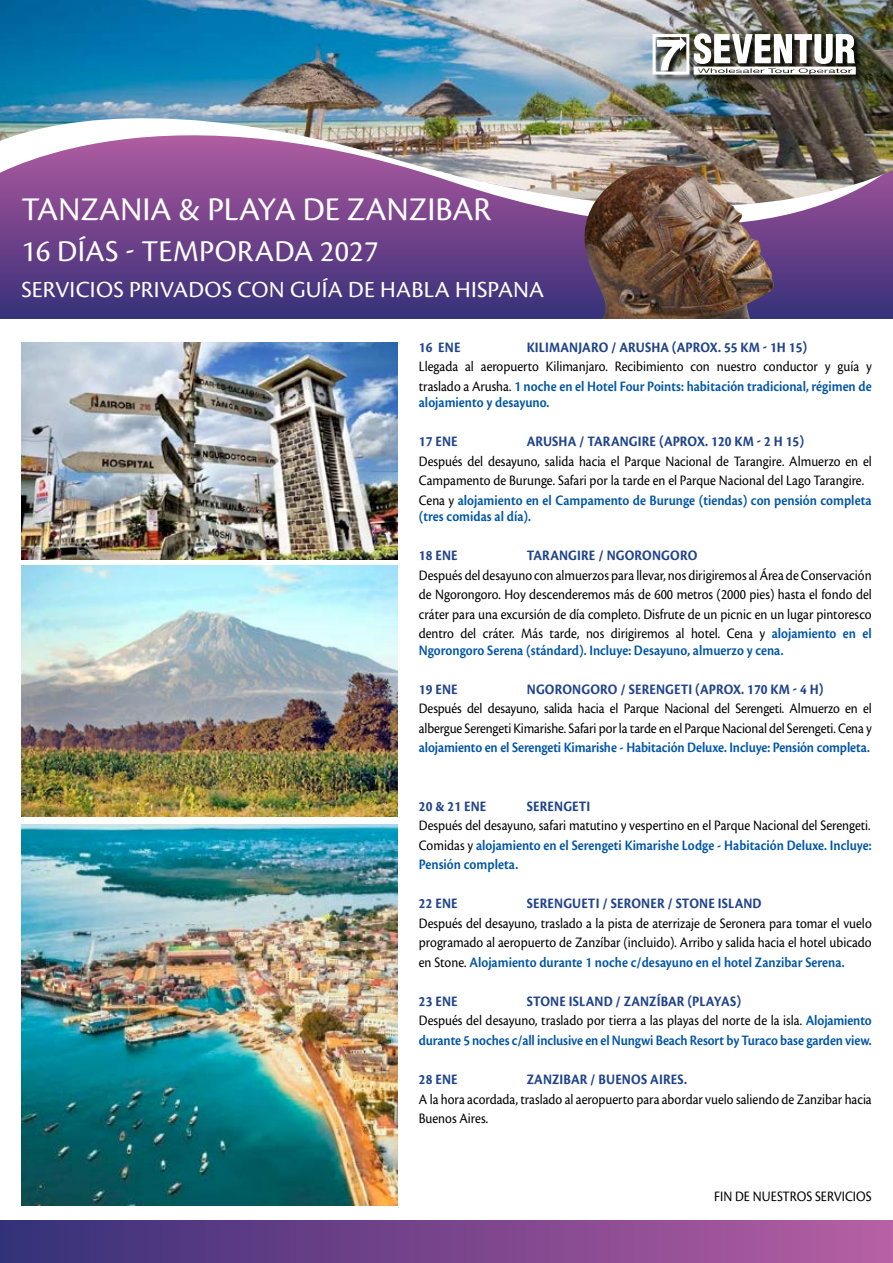
<style>
.page{position:relative;width:893px;height:1263px;background:#fff}
.page>*{position:absolute;margin:0;border:0;box-sizing:border-box;transform-origin:0 0}
.t1{font:34.5px "Cronos Pro";color:#fff}
.t2{font:31.5px "Cronos Pro";letter-spacing:.01em;color:#fff}
.t3{font:24px "Cronos Pro";letter-spacing:.01em;color:#fff}
.t4{font:15px/19.5px "Cronos Pro";color:#000;scale:.9 1}
.t5{font:600 15px/19.5px "Cronos Pro";letter-spacing:-.005em;color:#0055a7;scale:.9 1}
.t6{font:700 15px "Cronos Pro";letter-spacing:.01em;color:#20438b;scale:.9 1}
.s1{font-weight:600;color:#0055a7}
.s2{font-weight:700;color:#20438b}
.s3{font-weight:400;color:#000}
</style>
<div class="page">
<div style="left:0;top:125px;width:893px;height:194px;background:#3d347c"></div>
<svg style="left:0;top:208px;width:893px;height:86px;background:#663f87"></svg>
<img style="left:0;top:0;width:893px;height:208px">
<div style="left:0;top:1220px;width:893px;height:43px;background:linear-gradient(to right,#362f78,#b85da2)"></div>
<img style="left:21px;top:342px;width:377px;height:217px">
<img style="left:21px;top:825px;width:377px;height:380px">
<div style="left:653px;top:34px;width:211px;height:49px;background:#000;opacity:.77"></div>
<div style="left:653px;top:34px;width:36px;height:41px;border:3px solid #fff"></div>
<svg style="left:657px;top:37px;width:29px;height:33px"></svg>
<svg style="left:694px;top:33px;width:162px;height:42px"></svg>
<img style="left:21px;top:566px;width:377px;height:250px">
<img style="left:583px;top:165px;width:192px;height:154px">
<h1 class="t1" style="left:21px;top:190px;width:471px">TANZANIA &amp; PLAYA DE ZANZIBAR</h1>
<h2 class="t2" style="left:21px;top:233px;width:141px">16 días - temporada</h2>
<h2 class="t2" style="left:320px;top:233px;width:60px">2027</h2>
<h3 class="t3" style="left:21px;top:276px;width:524px">SERVICIOS PRIVADOS CON GUíA DE HABLA HISPANA</h3>
<p class="t6" style="left:419px;top:339px;width:48px">16 ENE</p>
<p class="t6" style="left:527px;top:339px;width:313px">KILIMANJARO / ARUSHA (APROX. 55 KM - 1H 15)</p>
<p class="t4" style="left:419px;top:357px;width:505px">Llegada al aeropuerto Kilimanjaro. Recibimiento con nuestro conductor y guía y traslado a Arusha. <span class="s1">1 noche en el Hotel Four Points: habitación tradicional, régimen de</span></p>
<p class="t5" style="left:419px;top:393px;width:147px">alojamiento y desayuno.</p>
<p class="t6" style="left:419px;top:433px;width:73px">17 ENE A</p>
<p class="t6" style="left:536px;top:433px;width:300px">RUSHA / TARANGIRE (APROX. 120 KM - 2 H 15)</p>
<p class="t4" style="left:419px;top:451px;width:505px">Después del desayuno, salida hacia el Parque Nacional de Tarangire. Almuerzo en el<br>Campamento de Burunge. Safari por la tarde en el Parque Nacional del Lago Tarangire.<br>Cena y <span class="s1">alojamiento en el Campamento de Burunge (tiendas) con pensión completa</span></p>
<p class="t5" style="left:419px;top:507px;width:126px">(tres comidas al día).</p>
<p class="t6" style="left:419px;top:547px;width:28px">18 ENE</p>
<p class="t6" style="left:527px;top:547px;width:191px">TARANGIRE / NGORONGORO</p>
<p class="t4" style="left:419px;top:565px;width:505px;text-align:justify">Después del desayuno con almuerzos para llevar, nos dirigiremos al Área de Conservación de Ngorongoro. Hoy descenderemos más de 600 metros (2000 pies) hasta el fondo del cráter para una excursión de día completo. Disfrute de un picnic en un lugar pintoresco dentro del cráter. Más tarde, nos dirigiremos al hotel. Cena y <span class="s1">alojamiento en el</span></p>
<p class="t5" style="left:419px;top:641px;width:407px">Ngorongoro Serena (stándard). Incluye: Desayuno, almuerzo y cena.</p>
<p class="t6" style="left:419px;top:681px;width:45px">19 ENE</p>
<p class="t6" style="left:527px;top:681px;width:331px">NGORONGORO / SERENGETI (APROX. 170 KM - 4 H)</p>
<p class="t4" style="left:419px;top:699px;width:505px">Después del desayuno, salida hacia el Parque Nacional del Serengeti. Almuerzo en el albergue Serengeti Kimarishe. Safari por la tarde en el Parque Nacional del Serengeti. Cena y</p>
<p class="t5" style="left:419px;top:738px;width:503px">alojamiento en el Serengeti Kimarishe - Habitación Deluxe. Incluye: Pensión completa.</p>
<p class="t6" style="left:419px;top:798px;width:86px">20 &amp; 21 ENESE</p>
<p class="t6" style="left:540px;top:798px;width:58px">RENGETI</p>
<p class="t4" style="left:419px;top:816px;width:505px;text-align:justify">Después del desayuno, safari matutino y vespertino en el Parque Nacional del Serengeti.<br>Comidas y <span class="s1">alojamiento en el Serengeti Kimarishe Lodge - Habitación Deluxe. Incluye:<br>Pensión completa.</span></p>
<p class="t6" style="left:419px;top:895px;width:67px">22 ENE SE</p>
<p class="t6" style="left:540px;top:895px;width:248px">RENGUETI / SERONER / STONE ISLAND</p>
<p class="t4" style="left:419px;top:913px;width:505px;text-align:justify">Después del desayuno, traslado a la pista de aterrizaje de Seronera para tomar el vuelo programado al aeropuerto de Zanzíbar (incluido). Arribo y salida hacia el hotel ubicado en Stone. <span class="s1">Alojamiento durante 1 noche c/desayuno en el hotel Zanzibar Serena.</span></p>
<p class="t6" style="left:419px;top:993px;width:68px">23 ENE ST</p>
<p class="t5" style="left:419px;top:992px;width:505px;text-indent:122px"><span class="s2">ONE ISLAND / ZANZÍBAR (PLAYAS)<br></span><span class="s3">Después del desayuno, traslado por tierra a las playas del norte de la isla.</span> Alojamiento durante 5 noches c/all inclusive en el Nungwi Beach Resort by Turaco base garden view.</p>
<p class="t6" style="left:419px;top:1071px;width:45px">28 ENE</p>
<p class="t6" style="left:527px;top:1071px;width:180px">ZANZIBAR / BUENOS AIRES.</p>
<p class="t4" style="left:419px;top:1089px;width:505px">A la hora acordada, traslado al aeropuerto para abordar vuelo saliendo de Zanzibar hacia<br>Buenos Aires.</p>
<p class="t4" style="left:714px;top:1186px;width:177px">FIN DE NUESTROS SERVICIOS</p>
</div>
